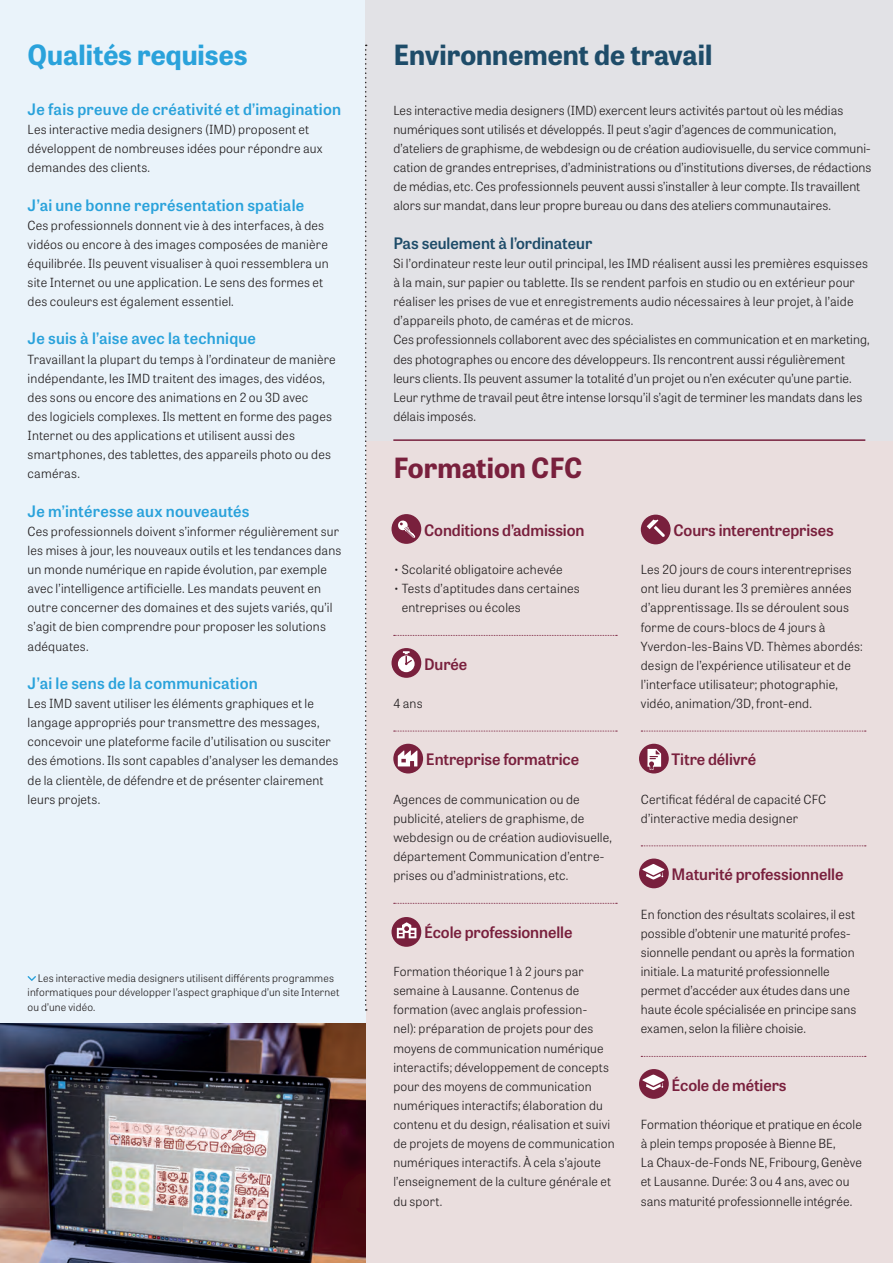
<style>
.page{position:relative;width:893px;height:1263px;background:#fff}
.page>*{position:absolute;margin:0;border:0;box-sizing:border-box;transform-origin:0 0}
.t1{font:700 27.75px "Tablet Gothic";color:#1e4c69}
.t2{font:700 27.75px "Tablet Gothic";color:#2aa2db}
.t3{font:700 27.75px "Tablet Gothic";color:#79203d}
.t4{font:600 15.75px "Tablet Gothic";letter-spacing:.015em;color:#2aa2db}
.t5{font:600 15.75px "Tablet Gothic";letter-spacing:-.005em;color:#79203d}
.t6{font:600 15.75px "Tablet Gothic";color:#1e4c69}
.t7{font:300 12.6px/19.2px "Tablet Gothic";letter-spacing:.01em;color:#231f20}
.t8{font:300 12.45px/19.2px "Tablet Gothic";letter-spacing:.015em;color:#231f20}
.t9{font:300 10.5px/14.4px "Tablet Gothic";letter-spacing:.015em;color:#231f20}
</style>
<div class="page">
<div style="left:366px;top:440px;width:527px;height:823px;background:#eadede"></div>
<div style="left:0;top:0;width:366px;height:1263px;background:#eaf3fa"></div>
<div style="left:366px;top:0;width:527px;height:440px;background:#e2e2e6"></div>
<img style="left:0;top:1023px;width:366px;height:240px">
<svg style="left:28px;top:976px;width:8px;height:5px"></svg>
<svg style="left:365px;top:45px;width:2px;height:966px"></svg>
<hr style="left:393px;top:439px;width:472px;height:2px;background:#79203d">
<div style="left:391px;top:514px;width:30px;height:30px;background:#79203d;border-radius:50%"></div>
<svg style="left:398px;top:520px;width:17px;height:18px"></svg>
<svg style="left:394px;top:635px;width:223px;height:1px"></svg>
<div style="left:391px;top:648px;width:30px;height:30px;background:#79203d;border-radius:50%"></div>
<svg style="left:398px;top:651px;width:17px;height:21px"></svg>
<svg style="left:394px;top:731px;width:223px;height:1px"></svg>
<svg style="left:394px;top:903px;width:223px;height:1px"></svg>
<svg style="left:393px;top:744px;width:30px;height:29px"></svg>
<svg style="left:398px;top:750px;width:19px;height:16px"></svg>
<svg style="left:391px;top:917px;width:30px;height:30px"></svg>
<svg style="left:397px;top:922px;width:19px;height:16px"></svg>
<svg style="left:641px;top:731px;width:225px;height:1px"></svg>
<svg style="left:641px;top:845px;width:225px;height:1px"></svg>
<svg style="left:641px;top:1056px;width:225px;height:1px"></svg>
<div style="left:641px;top:515px;width:30px;height:29px;background:#79203d;border-radius:50%"></div>
<svg style="left:647px;top:520px;width:18px;height:17px"></svg>
<div style="left:639px;top:744px;width:30px;height:29px;background:#79203d;border-radius:50%"></div>
<svg style="left:647px;top:749px;width:14px;height:21px"></svg>
<div style="left:639px;top:858px;width:30px;height:30px;background:#79203d;border-radius:50%"></div>
<svg style="left:642px;top:864px;width:23px;height:16px"></svg>
<div style="left:639px;top:1069px;width:30px;height:30px;background:#79203d;border-radius:50%"></div>
<svg style="left:642px;top:1074px;width:23px;height:16px"></svg>
<h1 class="t2" style="left:28px;top:36px;width:221px">Qualités requises</h1>
<p class="t4" style="left:28px;top:98px;width:315px">Je fais preuve de créativité et d’imagination</p>
<p class="t7" style="left:28px;top:119px;width:297px">Les interactive media designers (IMD) proposent et développent de nombreuses idées pour répondre aux demandes des clients.</p>
<p class="t4" style="left:28px;top:194px;width:278px">J’ai une bonne représentation spatiale</p>
<p class="t7" style="left:28px;top:215px;width:303px">Ces professionnels donnent vie à des interfaces, à des vidéos ou encore à des images composées de manière équilibrée. Ils peuvent visualiser à quoi ressemblera un site Internet ou une application. Le sens des formes et des couleurs est également essentiel.</p>
<p class="t4" style="left:28px;top:328px;width:230px">Je suis à l’aise avec la technique</p>
<p class="t7" style="left:28px;top:349px;width:310px">Travaillant la plupart du temps à l’ordinateur de manière indépendante, les IMD traitent des images, des vidéos, des sons ou encore des animations en 2 ou 3D avec<br>des logiciels complexes. Ils mettent en forme des pages Internet ou des applications et utilisent aussi des smartphones, des tablettes, des appareils photo ou des caméras.</p>
<p class="t4" style="left:28px;top:500px;width:223px">Je m’intéresse aux nouveautés</p>
<p class="t7" style="left:28px;top:521px;width:315px">Ces professionnels doivent s’informer régulièrement sur les mises à jour, les nouveaux outils et les tendances dans un monde numérique en rapide évolution, par exemple avec l’intelligence artificielle. Les mandats peuvent en outre concerner des domaines et des sujets variés, qu’il s’agit de bien comprendre pour proposer les solutions adéquates.</p>
<p class="t4" style="left:28px;top:672px;width:232px">J’ai le sens de la communication</p>
<p class="t7" style="left:28px;top:693px;width:312px">Les IMD savent utiliser les éléments graphiques et le langage appropriés pour transmettre des messages, concevoir une plateforme facile d’utilisation ou susciter des émotions. Ils sont capables d’analyser les demandes de la clientèle, de défendre et de présenter clairement leurs projets.</p>
<p class="t9" style="left:28px;top:970px;width:313px;text-indent:10px">Les interactive media designers utilisent différents programmes informatiques pour développer l’aspect graphique d’un site Internet ou d’une vidéo.</p>
<h1 class="t1" style="left:393px;top:36px;width:321px">Environnement de travail</h1>
<p class="t7" style="left:393px;top:100px;width:480px">Les interactive media designers (IMD) exercent leurs activités partout où les médias numériques sont utilisés et développés. Il peut s’agir d’agences de communication, d’ateliers de graphisme, de webdesign ou de création audiovisuelle, du service communi&shy;cation de grandes entreprises, d’administrations ou d’institutions diverses, de rédactions de médias, etc. Ces professionnels peuvent aussi s’installer à leur compte. Ils travaillent alors sur mandat, dans leur propre bureau ou dans des ateliers communautaires.</p>
<p class="t6" style="left:393px;top:232px;width:200px">Pas seulement à l’ordinateur</p>
<p class="t7" style="left:393px;top:253px;width:478px">Si l’ordinateur reste leur outil principal, les IMD réalisent aussi les premières esquisses à la main, sur papier ou tablette. Ils se rendent parfois en studio ou en extérieur pour réaliser les prises de vue et enregistrements audio nécessaires à leur projet, à l’aide d’appareils photo, de caméras et de micros.<br>Ces professionnels collaborent avec des spécialistes en communication et en marketing, des photographes ou encore des développeurs. Ils rencontrent aussi régulièrement leurs clients. Ils peuvent assumer la totalité d’un projet ou n’en exécuter qu’une partie.<br>Leur rythme de travail peut être intense lorsqu’il s’agit de terminer les mandats dans les délais imposés.</p>
<h1 class="t3" style="left:393px;top:449px;width:190px">Formation CFC</h1>
<p class="t5" style="left:424px;top:519px;width:162px">Conditions d’admission</p>
<p class="t7" style="left:393px;top:559px;width:171px">• Scolarité obligatoire achevée</p>
<p class="t7" style="left:402px;top:579px;width:180px;text-indent:-8px">• Tests d’aptitudes dans certaines entreprises ou écoles</p>
<p class="t5" style="left:424px;top:653px;width:45px">Durée</p>
<p class="t7" style="left:393px;top:693px;width:31px">4 ans</p>
<p class="t5" style="left:426px;top:749px;width:155px">Entreprise formatrice</p>
<p class="t7" style="left:393px;top:789px;width:220px">Agences de communication ou de publicité, ateliers de graphisme, de webdesign ou de création audiovisuelle, département Communication d’entre&shy;prises ou d’administrations, etc.</p>
<p class="t5" style="left:424px;top:921px;width:150px">École professionnelle</p>
<p class="t8" style="left:393px;top:961px;width:223px">Formation théorique 1 à 2 jours par semaine à Lausanne. Contenus de formation (avec anglais profession-<br>nel): préparation de projets pour des moyens de communication numérique interactifs; développement de concepts pour des moyens de communication numériques interactifs; élaboration du contenu et du design, réalisation et suivi de projets de moyens de communication numériques interactifs. À cela s’ajoute l’enseignement de la culture générale et du sport.</p>
<p class="t5" style="left:673px;top:519px;width:162px">Cours interentreprises</p>
<p class="t7" style="left:641px;top:559px;width:223px">Les 20 jours de cours interentreprises ont lieu durant les 3 premières années d’apprentissage. Ils se déroulent sous forme de cours-blocs de 4 jours à Yverdon-les-Bains VD. Thèmes abordés: design de l’expérience utilisateur et de l’interface utilisateur; photographie, vidéo, animation/3D, front-end.</p>
<p class="t5" style="left:672px;top:749px;width:86px">Titre délivré</p>
<p class="t7" style="left:641px;top:789px;width:187px">Certificat fédéral de capacité CFC d’interactive media designer</p>
<p class="t5" style="left:672px;top:863px;width:173px">Maturité professionnelle</p>
<p class="t7" style="left:641px;top:904px;width:217px">En fonction des résultats scolaires, il est possible d’obtenir une maturité profes&shy;sionnelle pendant ou après la formation initiale. La maturité professionnelle permet d’accéder aux études dans une haute école spécialisée en principe sans examen, selon la filière choisie.</p>
<p class="t5" style="left:672px;top:1074px;width:116px">École de métiers</p>
<p class="t7" style="left:641px;top:1114px;width:223px">Formation théorique et pratique en école à plein temps proposée à Bienne BE,<br>La Chaux-de-Fonds NE, Fribourg, Genève et Lausanne. Durée: 3 ou 4 ans, avec ou sans maturité professionnelle intégrée.</p>
</div>
